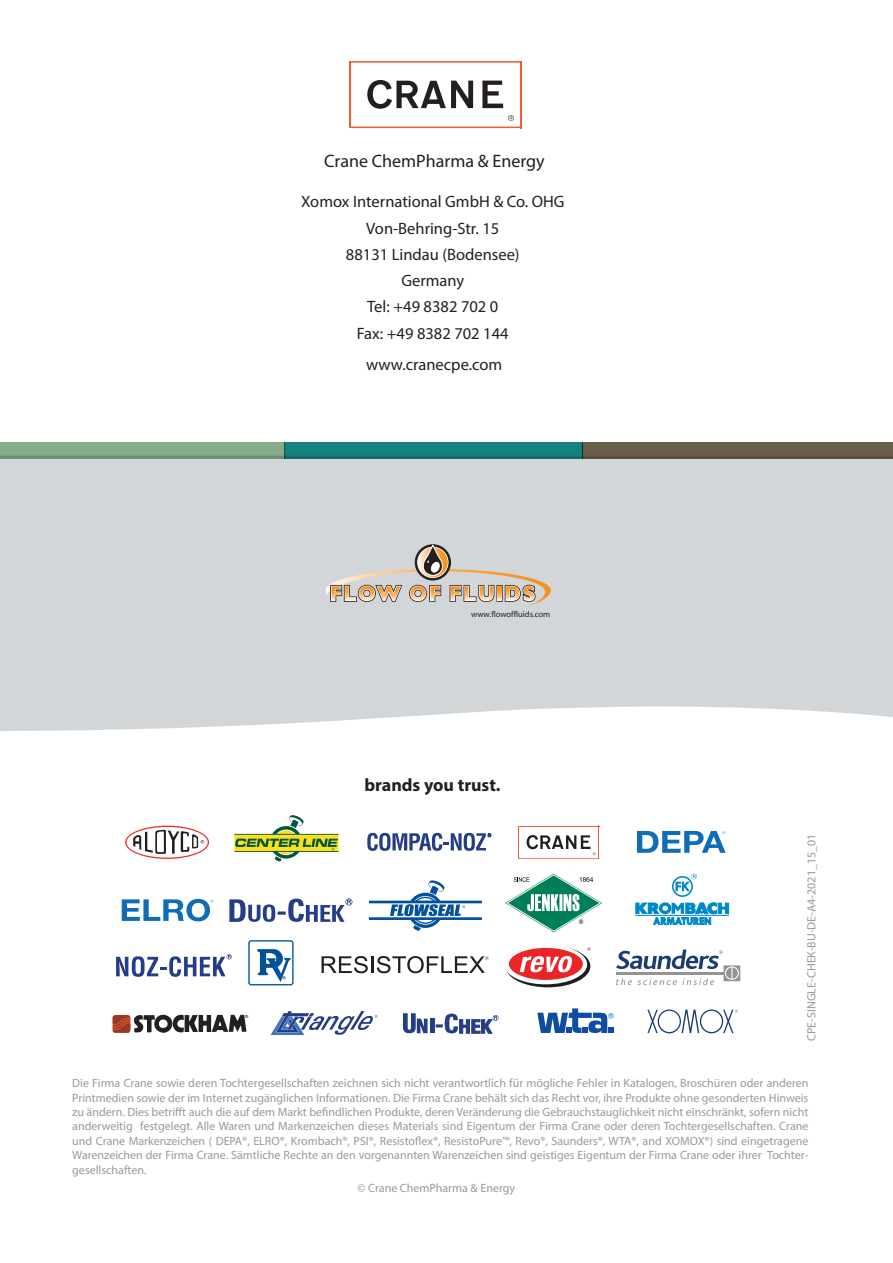
<style>
.page{position:relative;width:893px;height:1263px;background:#fff}
.page>*{position:absolute;margin:0;border:0;box-sizing:border-box;transform-origin:0 0}
.t1{font:18px "Myriad Pro";color:#231f20}
.t2{font:700 18px "Myriad Pro";color:#231f20}
.t3{font:16.5px/26.2px "Myriad Pro";color:#231f20;text-align:center}
.t4{font:12px/14.4px "Myriad Pro";color:#9b9995;text-align:justify}
.t5{font:8.55px "Myriad";color:#231f20}
.t6{font:4.2px "Helvetica LT Std";color:#040503}
</style>
<div class="page">
<svg style="left:122px;top:899px;width:92px;height:22px"></svg>
<div style="left:672px;top:876px;width:21px;height:21px;border:2px solid #0089ca;border-radius:50%"></div>
<svg style="left:635px;top:902px;width:94px;height:23px"></svg>
<svg style="left:675px;top:874px;width:22px;height:17px"></svg>
<svg style="left:229px;top:898px;width:123px;height:24px"></svg>
<hr style="left:369px;top:917px;width:113px;height:3px;background:#01529a">
<hr style="left:369px;top:901px;width:113px;height:2px;background:#01529a">
<svg style="left:390px;top:880px;width:75px;height:51px"></svg>
<svg style="left:505px;top:874px;width:97px;height:58px"></svg>
<svg style="left:537px;top:1008px;width:76px;height:25px"></svg>
<svg style="left:647px;top:1009px;width:91px;height:24px"></svg>
<svg style="left:113px;top:1014px;width:133px;height:19px"></svg>
<svg style="left:271px;top:1011px;width:107px;height:24px"></svg>
<hr style="left:519px;top:858px;width:80px;height:1px;background:#f15b2e">
<hr style="left:599px;top:826px;width:1px;height:33px;background:#f15b2e">
<hr style="left:518px;top:826px;width:81px;height:1px;background:#f15b2e">
<hr style="left:518px;top:826px;width:1px;height:33px;background:#f15b2e">
<svg style="left:527px;top:835px;width:69px;height:20px"></svg>
<svg style="left:637px;top:831px;width:89px;height:22px"></svg>
<svg style="left:125px;top:826px;width:84px;height:33px"></svg>
<svg style="left:234px;top:815px;width:105px;height:46px"></svg>
<svg style="left:367px;top:833px;width:125px;height:18px"></svg>
<div style="left:248px;top:940px;width:46px;height:45px;border:1px solid #01529a;border-radius:2px"></div>
<svg style="left:322px;top:956px;width:46px;height:17px"></svg>
<hr style="left:371px;top:956px;width:3px;height:17px;background:#231f20">
<svg style="left:377px;top:956px;width:112px;height:17px"></svg>
<svg style="left:616px;top:949px;width:124px;height:36px"></svg>
<svg style="left:506px;top:947px;width:85px;height:40px"></svg>
<svg style="left:257px;top:949px;width:34px;height:33px"></svg>
<svg style="left:116px;top:954px;width:116px;height:23px"></svg>
<svg style="left:436px;top:1013px;width:62px;height:20px"></svg>
<svg style="left:403px;top:1013px;width:24px;height:20px"></svg>
<hr style="left:430px;top:1019px;width:4px;height:14px;background:#253c87">
<div style="left:0;top:458px;width:893px;height:273px;background:#d3d6d8"></div>
<div style="left:0;top:442px;width:284px;height:16px;background:#86ac8b"></div>
<div style="left:284px;top:442px;width:298px;height:16px;background:#17817f"></div>
<div style="left:582px;top:442px;width:311px;height:16px;background:#6c5e4c"></div>
<svg style="left:326px;top:542px;width:225px;height:64px;background:#ccc4ba"></svg>
<svg style="left:482px;top:81px;width:21px;height:27px"></svg>
<svg style="left:367px;top:80px;width:106px;height:29px"></svg>
<hr style="left:350px;top:127px;width:171px;height:1px;background:#f15b2e">
<hr style="left:520px;top:61px;width:2px;height:67px;background:#f15b2e">
<hr style="left:349px;top:61px;width:172px;height:2px;background:#f15b2e">
<hr style="left:349px;top:61px;width:2px;height:67px;background:#f15b2e">
<svg style="left:508px;top:115px;width:6px;height:6px"></svg>
<h1 class="t1" style="left:324px;top:150px;width:222px">Crane ChemPharma &amp; Energy</h1>
<h2 class="t3" style="left:301px;top:188px;width:265px">Xomox International GmbH &amp; Co. OHG<br>Von-Behring-Str. 15<br>88131 Lindau (Bodensee)<br>Germany<br>Tel: +49 8382 702 0<br>Fax: +49 8382 702 144</h2>
<h2 class="t3" style="left:366px;top:351px;width:138px">www.cranecpe.com</h2>
<p class="t5" style="left:471px;top:610px;width:81px">www.flowoffluids.com</p>
<p class="t6" style="left:245px;top:1013px;width:5px">®</p>
<h1 class="t2" style="left:364px;top:773px;width:138px">brands you trust.</h1>
<p class="t4" style="left:804px;top:1041px;width:209px;rotate:-90deg">CPE-SINGLE-CHEK-BU-DE-A4-2021_15_01</p>
<p class="t4" style="left:72px;top:1076px;width:738px">Die Firma Crane sowie deren Tochtergesellschaften zeichnen sich nicht verantwortlich für mögliche Fehler in Katalogen, Broschüren oder anderen Printmedien sowie der im Internet zugänglichen Informationen. Die Firma Crane behält sich das Recht vor, ihre Produkte ohne gesonderten Hinweis zu ändern. Dies betrifft auch die auf dem Markt befindlichen Produkte, deren Veränderung die Gebrauchstauglichkeit nicht einschränkt, sofern nicht anderweitig festgelegt. Alle Waren und Markenzeichen dieses Materials sind Eigentum der Firma Crane oder deren Tochtergesellschaften. Crane und Crane Markenzeichen ( DEPA®, ELRO®, Krombach®, PSI®, Resistoflex®, ResistoPure™, Revo®, Saunders®, WTA®, and XOMOX®) sind eingetragene Warenzeichen der Firma Crane. Sämtliche Rechte an den vorgenannten Warenzeichen sind geistiges Eigentum der Firma Crane oder ihrer Tochter&shy;gesellschaften.</p>
<p class="t4" style="left:357px;top:1180px;width:159px">© Crane ChemPharma &amp; Energy</p>
</div>
